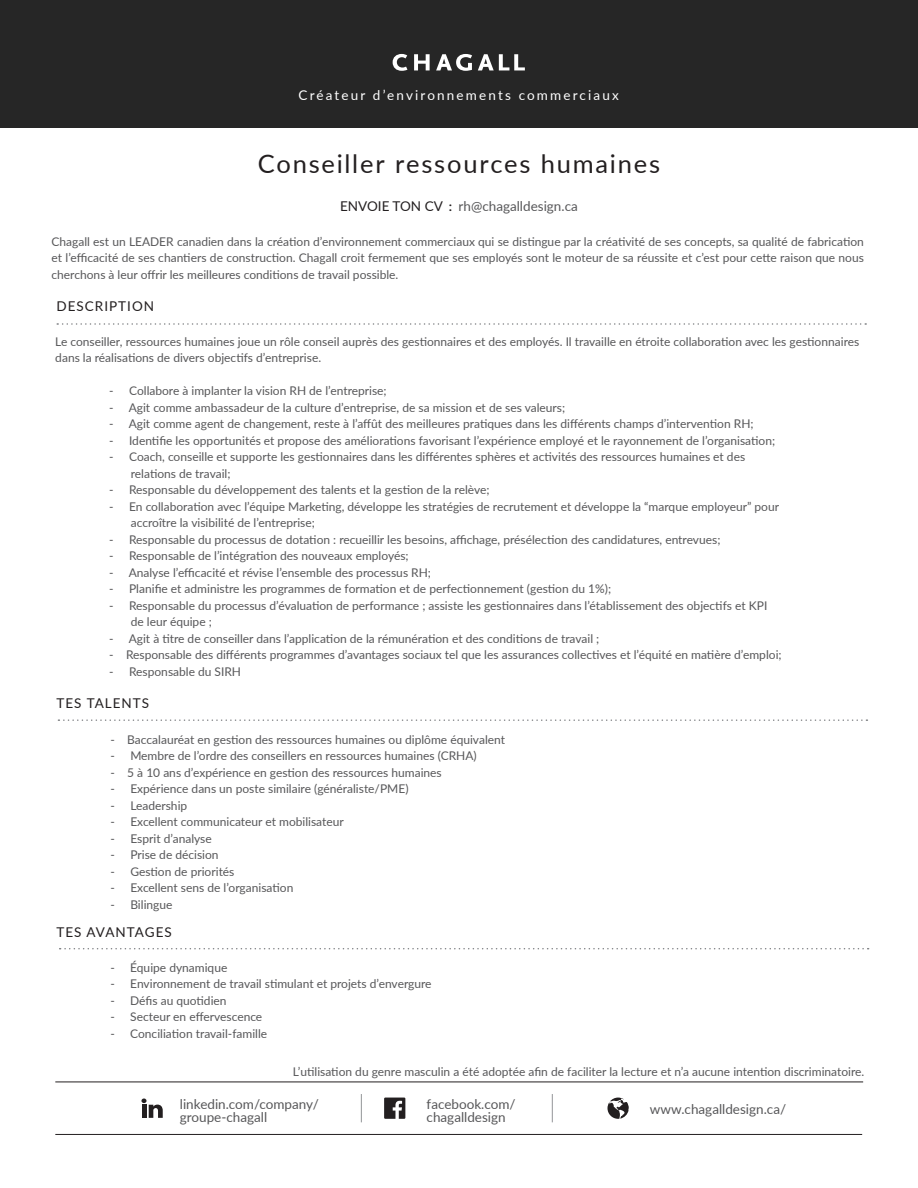
<style>
.page{position:relative;width:918px;height:1188px;background:#fff}
.page>*{position:absolute;margin:0;border:0;box-sizing:border-box;transform-origin:0 0}
.Name{font:25.5px "Lato";letter-spacing:.07em;color:#231f20}
.Body_Text_-_Left_Ali{font:13.5px/13.5px "Lato";color:#575759}
.t1{font:13.5px "Lato";letter-spacing:.16em;color:#fff}
.Section_Title{font:13.5px "Lato";letter-spacing:.075em;color:#231f20}
.Body_Text_-_Left_Ali-2{font:12px/16.5px "Lato";color:#575759}
.s1{color:#231f20}
.s2{font-family:"Roboto";font-weight:700;font-size:12px;color:#231f20}
</style>
<div class="page">
<div style="left:0;top:0;width:918px;height:127px;background:#262626"></div>
<svg style="left:361px;top:1094px;width:1px;height:28px"></svg>
<svg style="left:552px;top:1094px;width:1px;height:28px"></svg>
<svg style="left:141px;top:1099px;width:22px;height:19px"></svg>
<svg style="left:384px;top:1098px;width:21px;height:21px"></svg>
<hr style="left:55px;top:1082px;width:808px;height:1px;background:#231f20">
<svg style="left:57px;top:323px;width:809px;height:2px"></svg>
<svg style="left:58px;top:719px;width:809px;height:2px"></svg>
<svg style="left:60px;top:948px;width:809px;height:1px"></svg>
<svg style="left:608px;top:1098px;width:21px;height:21px"></svg>
<svg style="left:393px;top:54px;width:14px;height:17px"></svg>
<svg style="left:414px;top:54px;width:16px;height:16px"></svg>
<svg style="left:436px;top:54px;width:36px;height:17px"></svg>
<svg style="left:478px;top:54px;width:47px;height:16px"></svg>
<hr style="left:55px;top:1134px;width:807px;height:1px;background:#231f20">
<p class="t1" style="left:299px;top:86px;width:322px">Créateur d’environnements commerciaux</p>
<p class="Name" style="left:258px;top:146px;width:404px">Conseiller ressources humaines</p>
<p class="Body_Text_-_Left_Ali" style="left:340px;top:199px;width:239px"><span class="s1">ENVOIE TON CV</span> <span class="s2">:</span> rh@chagalldesign.ca</p>
<p class="Body_Text_-_Left_Ali-2" style="left:52px;top:233px;width:814px;text-align:justify">Chagall est un LEADER canadien dans la création d’environnement commerciaux qui se distingue par la créativité de ses concepts, sa qualité de fabrication et l’efficacité de ses chantiers de construction. Chagall croit fermement que ses employés sont le moteur de sa réussite et c’est pour cette raison que nous cherchons à leur offrir les meilleures conditions de travail possible.</p>
<p class="Section_Title" style="left:56px;top:297px;width:99px">DESCRIPTION</p>
<p class="Body_Text_-_Left_Ali-2" style="left:55px;top:333px;width:806px">Le conseiller, ressources humaines joue un rôle conseil auprès des gestionnaires et des employés. Il travaille en étroite collaboration avec les gestionnaires dans la réalisations de divers objectifs d’entreprise.</p>
<p class="Body_Text_-_Left_Ali-2" style="left:109px;top:382px;width:279px">- Collabore à implanter la vision RH de l’entreprise;</p>
<p class="Body_Text_-_Left_Ali-2" style="left:109px;top:399px;width:457px">- Agit comme ambassadeur de la culture d’entreprise, de sa mission et de ses valeurs;</p>
<p class="Body_Text_-_Left_Ali-2" style="left:109px;top:415px;width:646px">- Agit comme agent de changement, reste à l’affût des meilleures pratiques dans les différents champs d’intervention RH;</p>
<p class="Body_Text_-_Left_Ali-2" style="left:109px;top:432px;width:667px">- Identifie les opportunités et propose des améliorations favorisant l’expérience employé et le rayonnement de l’organisation;</p>
<p class="Body_Text_-_Left_Ali-2" style="left:131px;top:448px;width:616px;text-indent:-22px">- Coach, conseille et supporte les gestionnaires dans les différentes sphères et activités des ressources humaines et des relations de travail;</p>
<p class="Body_Text_-_Left_Ali-2" style="left:109px;top:481px;width:382px">- Responsable du développement des talents et la gestion de la relève;</p>
<p class="Body_Text_-_Left_Ali-2" style="left:131px;top:498px;width:650px;text-indent:-22px">- En collaboration avec l’équipe Marketing, développe les stratégies de recrutement et développe la “marque employeur” pour accroître la visibilité de l’entreprise;</p>
<p class="Body_Text_-_Left_Ali-2" style="left:109px;top:531px;width:613px">- Responsable du processus de dotation : recueillir les besoins, affichage, présélection des candidatures, entrevues;</p>
<p class="Body_Text_-_Left_Ali-2" style="left:109px;top:547px;width:301px">- Responsable de l’intégration des nouveaux employés;</p>
<p class="Body_Text_-_Left_Ali-2" style="left:109px;top:564px;width:323px">- Analyse l’efficacité et révise l’ensemble des processus RH;</p>
<p class="Body_Text_-_Left_Ali-2" style="left:109px;top:580px;width:503px">- Planifie et administre les programmes de formation et de perfectionnement (gestion du 1%);</p>
<p class="Body_Text_-_Left_Ali-2" style="left:131px;top:597px;width:638px;text-indent:-22px">- Responsable du processus d’évaluation de performance ; assiste les gestionnaires dans l’établissement des objectifs et KPI de leur équipe ;</p>
<p class="Body_Text_-_Left_Ali-2" style="left:109px;top:630px;width:492px">- Agit à titre de conseiller dans l’application de la rémunération et des conditions de travail ;</p>
<p class="Body_Text_-_Left_Ali-2" style="left:109px;top:646px;width:674px">- Responsable des différents programmes d’avantages sociaux tel que les assurances collectives et l’équité en matière d’emploi;</p>
<p class="Body_Text_-_Left_Ali-2" style="left:109px;top:663px;width:133px">- Responsable du SIRH</p>
<p class="Section_Title" style="left:57px;top:694px;width:94px">TES TALENTS</p>
<p class="Body_Text_-_Left_Ali-2" style="left:111px;top:731px;width:396px">- Baccalauréat en gestion des ressources humaines ou diplôme équivalent</p>
<p class="Body_Text_-_Left_Ali-2" style="left:111px;top:747px;width:368px">- Membre de l’ordre des conseillers en ressources humaines (CRHA)</p>
<p class="Body_Text_-_Left_Ali-2" style="left:111px;top:764px;width:333px">- 5 à 10 ans d’expérience en gestion des ressources humaines</p>
<p class="Body_Text_-_Left_Ali-2" style="left:111px;top:780px;width:299px">- Expérience dans un poste similaire (généraliste/PME)</p>
<p class="Body_Text_-_Left_Ali-2" style="left:111px;top:797px;width:78px">- Leadership</p>
<p class="Body_Text_-_Left_Ali-2" style="left:111px;top:813px;width:235px">- Excellent communicateur et mobilisateur</p>
<p class="Body_Text_-_Left_Ali-2" style="left:111px;top:830px;width:103px">- Esprit d’analyse</p>
<p class="Body_Text_-_Left_Ali-2" style="left:111px;top:846px;width:110px">- Prise de décision</p>
<p class="Body_Text_-_Left_Ali-2" style="left:111px;top:863px;width:125px">- Gestion de priorités</p>
<p class="Body_Text_-_Left_Ali-2" style="left:111px;top:879px;width:184px">- Excellent sens de l’organisation</p>
<p class="Body_Text_-_Left_Ali-2" style="left:111px;top:896px;width:63px">- Bilingue</p>
<p class="Section_Title" style="left:56px;top:922px;width:117px">TES AVANTAGES</p>
<p class="Body_Text_-_Left_Ali-2" style="left:110px;top:959px;width:118px">- Équipe dynamique</p>
<p class="Body_Text_-_Left_Ali-2" style="left:110px;top:975px;width:323px">- Environnement de travail stimulant et projets d’envergure</p>
<p class="Body_Text_-_Left_Ali-2" style="left:110px;top:992px;width:118px">- Défis au quotidien</p>
<p class="Body_Text_-_Left_Ali-2" style="left:110px;top:1008px;width:153px">- Secteur en effervescence</p>
<p class="Body_Text_-_Left_Ali-2" style="left:110px;top:1025px;width:158px">- Conciliation travail-famille</p>
<p class="Body_Text_-_Left_Ali-2" style="left:293px;top:1063px;width:573px">L’utilisation du genre masculin a été adoptée afin de faciliter la lecture et n’a aucune intention discriminatoire.</p>
<p class="Body_Text_-_Left_Ali" style="left:180px;top:1096px;width:140px">linkedin.com/company/ groupe-chagall</p>
<p class="Body_Text_-_Left_Ali" style="left:427px;top:1096px;width:90px">facebook.com/ chagalldesign</p>
<p class="Body_Text_-_Left_Ali" style="left:650px;top:1101px;width:138px">www.chagalldesign.ca/</p>
</div>
